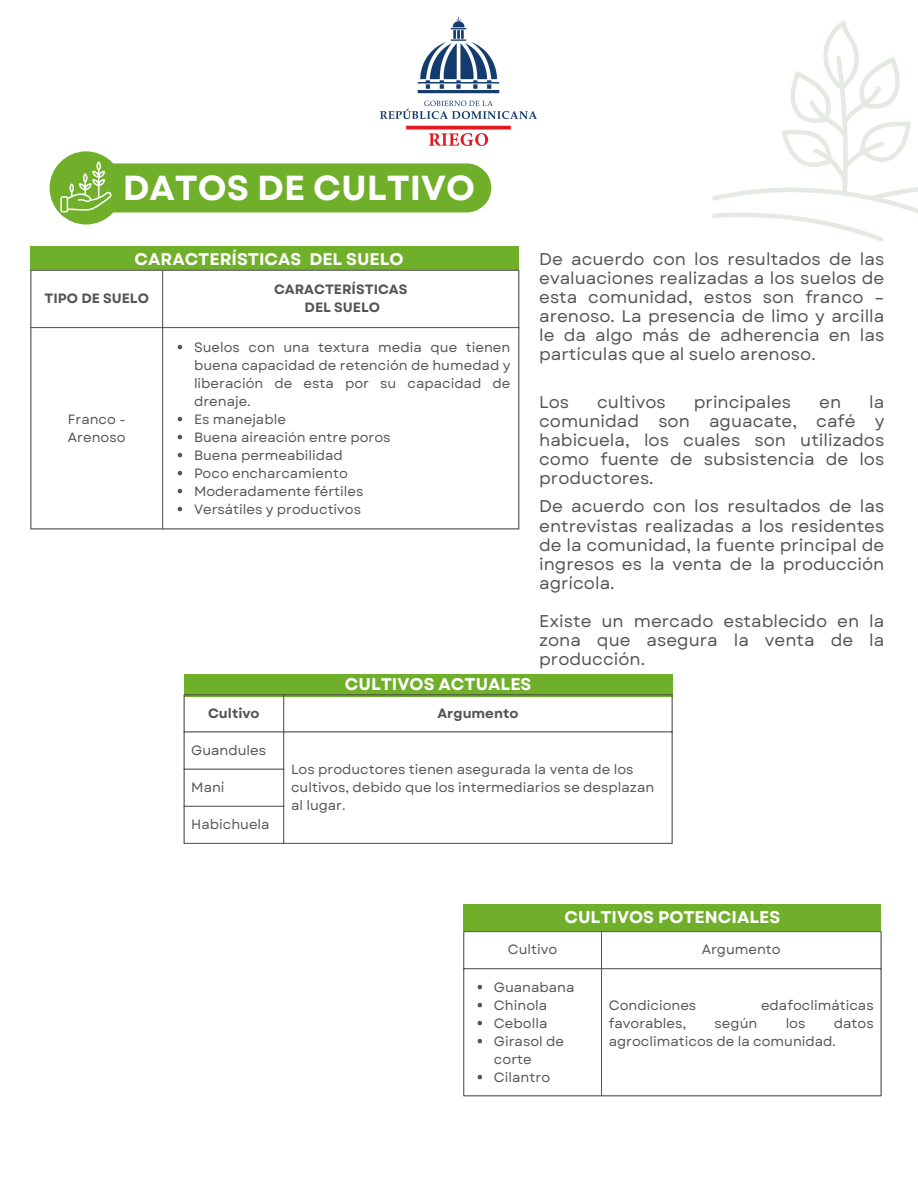
<style>
.page{position:relative;width:918px;height:1188px;background:#fff}
.page>*{position:absolute;margin:0;border:0;box-sizing:border-box;transform-origin:0 0}
.t1{font:700 34.65px "Garet";color:#fff}
.t2{font:16.95px/19px "Garet";color:#545454;text-align:justify}
.t3{font:700 16.95px "Garet";color:#fff}
.t4{font:13.5px/18px "Garet";color:#545454}
.t5{font:700 13.5px "Garet";color:#545454}
</style>
<div class="page">
<div style="left:50px;top:151px;width:73px;height:74px;background:#70af29;border-radius:50%"></div>
<div style="left:83px;top:163px;width:408px;height:49px;background:#70af29;border-radius:25px"></div>
<div style="left:31px;top:246px;width:488px;height:26px;background:#70af29"></div>
<svg style="left:32px;top:271px;width:486px;height:56px"></svg>
<svg style="left:178px;top:345px;width:4px;height:4px"></svg>
<svg style="left:178px;top:417px;width:4px;height:4px"></svg>
<svg style="left:178px;top:435px;width:4px;height:4px"></svg>
<svg style="left:178px;top:453px;width:4px;height:4px"></svg>
<svg style="left:178px;top:471px;width:4px;height:4px"></svg>
<svg style="left:178px;top:489px;width:4px;height:4px"></svg>
<svg style="left:178px;top:507px;width:4px;height:4px"></svg>
<hr style="left:31px;top:271px;width:1px;height:258px;background:#545454">
<hr style="left:162px;top:271px;width:1px;height:258px;background:#545454">
<hr style="left:518px;top:271px;width:1px;height:258px;background:#545454">
<hr style="left:31px;top:270px;width:488px;height:1px;background:#545454">
<hr style="left:31px;top:327px;width:488px;height:1px;background:#545454">
<hr style="left:31px;top:529px;width:488px;height:1px;background:#545454">
<img style="left:381px;top:17px;width:156px;height:129px">
<div style="left:184px;top:674px;width:488px;height:22px;background:#70af29"></div>
<hr style="left:184px;top:695px;width:1px;height:148px;background:#545454">
<hr style="left:283px;top:695px;width:1px;height:148px;background:#545454">
<hr style="left:672px;top:695px;width:1px;height:148px;background:#545454">
<hr style="left:184px;top:695px;width:488px;height:1px;background:#545454">
<hr style="left:184px;top:732px;width:488px;height:1px;background:#545454">
<hr style="left:184px;top:769px;width:100px;height:1px;background:#545454">
<hr style="left:184px;top:806px;width:100px;height:1px;background:#545454">
<hr style="left:184px;top:843px;width:488px;height:1px;background:#545454">
<svg style="left:60px;top:161px;width:52px;height:51px"></svg>
<svg style="left:712px;top:20px;width:206px;height:222px"></svg>
<div style="left:463px;top:904px;width:418px;height:27px;background:#70af29"></div>
<svg style="left:478px;top:985px;width:4px;height:4px"></svg>
<svg style="left:478px;top:1003px;width:4px;height:4px"></svg>
<svg style="left:478px;top:1021px;width:4px;height:4px"></svg>
<svg style="left:478px;top:1039px;width:4px;height:4px"></svg>
<svg style="left:478px;top:1075px;width:4px;height:4px"></svg>
<hr style="left:463px;top:932px;width:1px;height:164px;background:#545454">
<hr style="left:601px;top:932px;width:1px;height:164px;background:#545454">
<hr style="left:881px;top:932px;width:1px;height:164px;background:#545454">
<hr style="left:463px;top:931px;width:418px;height:1px;background:#545454">
<hr style="left:463px;top:968px;width:418px;height:1px;background:#545454">
<hr style="left:463px;top:1096px;width:418px;height:1px;background:#545454">
<p class="t1" style="left:123px;top:163px;width:354px">DATOS DE CULTIVO</p>
<p class="t3" style="left:135px;top:247px;width:168px">CARACTERÍSTICAS</p>
<p class="t3" style="left:309px;top:247px;width:96px">DEL SUELO</p>
<p class="t5" style="left:45px;top:289px;width:106px">TIPO DE SUELO</p>
<p class="t4" style="left:68px;top:410px;width:59px">Franco -<br>Arenoso</p>
<p class="t5" style="left:274px;top:280px;width:135px">CARACTERÍSTICAS</p>
<h1 class="t5" style="left:305px;top:298px;width:77px">DEL SUELO</h1>
<h2 class="t4" style="left:194px;top:338px;width:318px;text-align:justify">Suelos con una textura media que tienen buena capacidad de retención de humedad y liberación de esta por su capacidad de drenaje.</h2>
<p class="t4" style="left:194px;top:410px;width:93px">Es manejable</p>
<p class="t4" style="left:194px;top:428px;width:198px">Buena aireación entre poros</p>
<p class="t4" style="left:194px;top:446px;width:150px">Buena permeabilidad</p>
<p class="t4" style="left:194px;top:464px;width:155px">Poco encharcamiento</p>
<p class="t4" style="left:194px;top:482px;width:171px">Moderadamente fértiles</p>
<p class="t4" style="left:194px;top:500px;width:169px">Versátiles y productivos</p>
<h2 class="t3" style="left:345px;top:672px;width:188px">CULTIVOS ACTUALES</h2>
<p class="t2" style="left:539px;top:249px;width:347px">De acuerdo con los resultados de las evaluaciones realizadas a los suelos de esta comunidad, estos son franco – arenoso. La presencia de limo y arcilla le da algo más de adherencia en las partículas que al suelo arenoso.</p>
<p class="t2" style="left:539px;top:393px;width:31px">Los</p>
<p class="t2" style="left:597px;top:393px;width:70px">cultivos</p>
<p class="t2" style="left:694px;top:393px;width:99px">principales</p>
<p class="t2" style="left:819px;top:393px;width:23px">en</p>
<p class="t2" style="left:539px;top:393px;width:347px;text-indent:330px">la comunidad son aguacate, café y habicuela, los cuales son utilizados como fuente de subsistencia de los productores.</p>
<p class="t2" style="left:539px;top:497px;width:347px">De acuerdo con los resultados de las entrevistas realizadas a los residentes de la comunidad, la fuente principal de ingresos es la venta de la producción agrícola.</p>
<p class="t2" style="left:539px;top:612px;width:347px">Existe un mercado establecido en la zona que asegura la venta de la producción.</p>
<p class="t5" style="left:208px;top:703px;width:53px">Cultivo</p>
<p class="t5" style="left:437px;top:703px;width:83px">Argumento</p>
<p class="t4" style="left:191px;top:741px;width:76px">Guandules</p>
<p class="t4" style="left:291px;top:760px;width:365px">Los productores tienen asegurada la venta de los cultivos, debido que los intermediarios se desplazan al lugar.</p>
<p class="t4" style="left:191px;top:778px;width:35px">Maní</p>
<p class="t4" style="left:191px;top:815px;width:80px">Habichuela</p>
<p class="t3" style="left:564px;top:905px;width:217px">CULTIVOS POTENCIALES</p>
<p class="t4" style="left:508px;top:941px;width:51px">Cultivo</p>
<h2 class="t4" style="left:702px;top:941px;width:81px">Argumento</h2>
<p class="t4" style="left:494px;top:978px;width:82px">Guanabana</p>
<p class="t4" style="left:494px;top:996px;width:55px">Chinola</p>
<p class="t4" style="left:494px;top:1014px;width:55px">Cebolla</p>
<p class="t4" style="left:494px;top:1032px;width:72px">Girasol de corte</p>
<p class="t4" style="left:494px;top:1068px;width:58px">Cilantro</p>
<p class="t4" style="left:609px;top:996px;width:89px">Condiciones</p>
<p class="t4" style="left:761px;top:996px;width:114px">edafoclimáticas</p>
<p class="t4" style="left:609px;top:1014px;width:79px">favorables,</p>
<p class="t4" style="left:715px;top:1014px;width:44px">según</p>
<p class="t4" style="left:786px;top:1014px;width:21px">los</p>
<p class="t4" style="left:609px;top:1014px;width:266px;text-indent:225px">datos agroclimaticos de la comunidad.</p>
</div>
